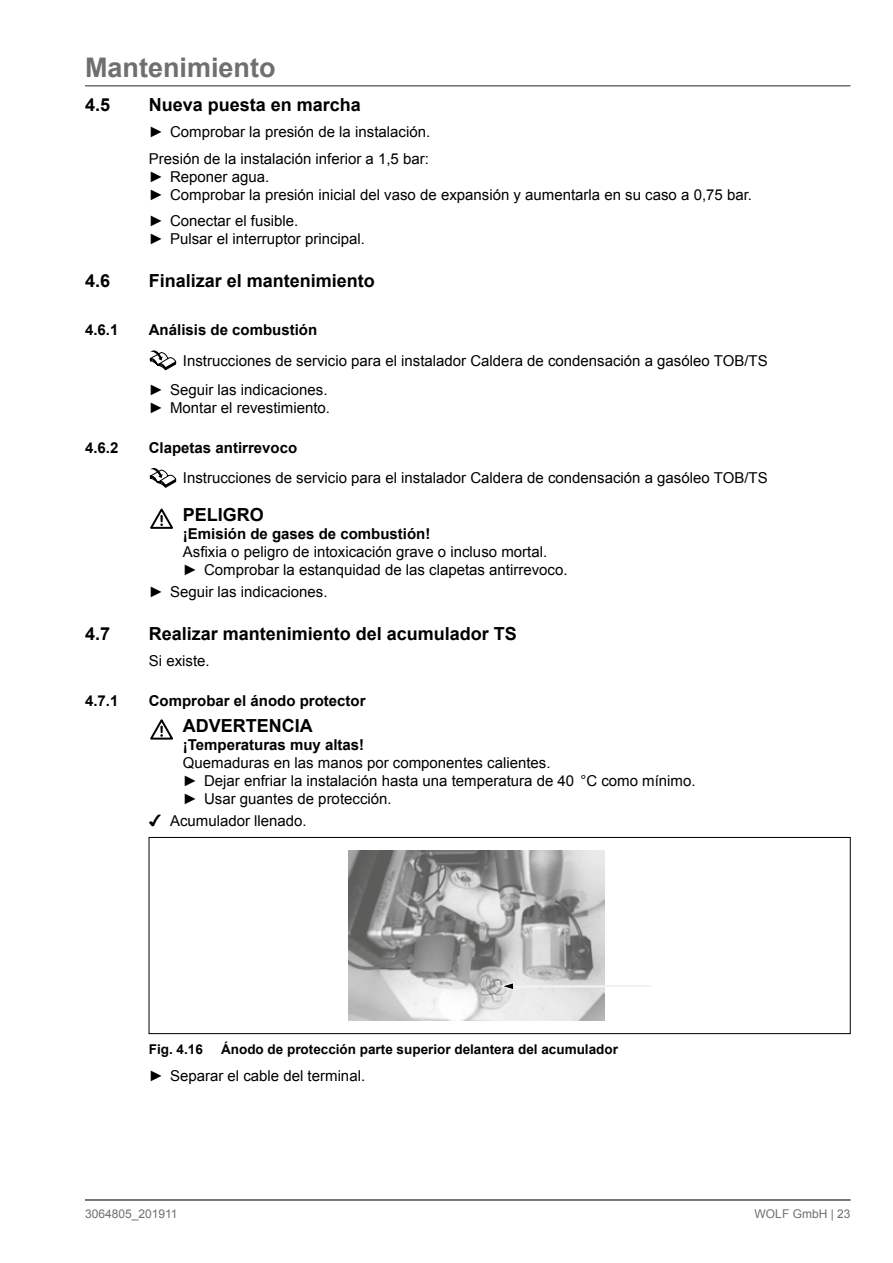
<style>
.page{position:relative;width:893px;height:1263px;background:#fff}
.page>*{position:absolute;margin:0;border:0;box-sizing:border-box;transform-origin:0 0}
.t1{font:700 27px "Arial";color:#706f6f}
.t2{font:700 18px "Arial";color:#000}
.t3{font:15px/18px "Arial";color:#000}
.t4{font:700 15px "Arial";color:#000}
.t5{font:700 13.5px "Arial";color:#000}
.t6{font:12px "Arial";color:#706f6f}
.s1{font-family:"Arial Unicode MS"}
</style>
<div class="page">
<hr style="left:85px;top:85px;width:765px;height:2px;background:#706f6f">
<hr style="left:85px;top:1199px;width:765px;height:2px;background:#706f6f">
<svg style="left:149px;top:350px;width:28px;height:20px"></svg>
<svg style="left:149px;top:467px;width:28px;height:21px"></svg>
<svg style="left:150px;top:508px;width:23px;height:21px"></svg>
<svg style="left:150px;top:719px;width:23px;height:21px"></svg>
<img style="left:348px;top:850px;width:256px;height:171px">
<svg style="left:501px;top:982px;width:150px;height:8px"></svg>
<div style="left:149px;top:837px;width:701px;height:197px;border:1px solid #000"></div>
<h1 class="t1" style="left:85px;top:49px;width:192px">Mantenimiento</h1>
<p class="t2" style="left:85px;top:93px;width:27px">4.5</p>
<p class="t2" style="left:149px;top:93px;width:214px">Nueva puesta en marcha</p>
<p class="t3" style="left:149px;top:119px;width:283px;line-height:26.5px">► Comprobar la presión de la instalación.<br>Presión de la instalación inferior a 1,5 bar:</p>
<p class="t3" style="left:149px;top:168px;width:605px">► Reponer agua.<br>► Comprobar la presión inicial del vaso de expansión y aumentarla en su caso a 0,75 bar.</p>
<p class="t3" style="left:149px;top:212px;width:218px">► Conectar el fusible.<br>► Pulsar el interruptor principal.</p>
<p class="t2" style="left:85px;top:269px;width:27px">4.6</p>
<p class="t2" style="left:149px;top:269px;width:228px">Finalizar el mantenimiento</p>
<p class="t4" style="left:85px;top:320px;width:35px">4.6.1</p>
<p class="t4" style="left:149px;top:320px;width:170px">Análisis de combustión</p>
<p class="t3" style="left:149px;top:346px;width:620px;line-height:29.4px;text-indent:34px">Instrucciones de servicio para el instalador Caldera de condensación a gasóleo TOB/TS ► Seguir las indicaciones.</p>
<p class="t3" style="left:149px;top:399px;width:183px">► Montar el revestimiento.</p>
<p class="t4" style="left:85px;top:437px;width:35px">4.6.2</p>
<p class="t4" style="left:149px;top:437px;width:150px">Clapetas antirrevoco</p>
<p class="t3" style="left:183px;top:469px;width:586px">Instrucciones de servicio para el instalador Caldera de condensación a gasóleo TOB/TS</p>
<p class="t2" style="left:183px;top:502px;width:83px">PELIGRO</p>
<p class="t4" style="left:183px;top:523px;width:249px">¡Emisión de gases de combustión!</p>
<p class="t3" style="left:183px;top:543px;width:386px">Asfixia o peligro de intoxicación grave o incluso mortal.<br>► Comprobar la estanquidad de las clapetas antirrevoco.</p>
<p class="t3" style="left:149px;top:583px;width:180px">► Seguir las indicaciones.</p>
<p class="t2" style="left:85px;top:621px;width:27px">4.7</p>
<p class="t2" style="left:149px;top:621px;width:370px">Realizar mantenimiento del acumulador TS</p>
<p class="t3" style="left:149px;top:652px;width:62px">Si existe.</p>
<p class="t4" style="left:85px;top:690px;width:35px">4.7.1</p>
<p class="t4" style="left:149px;top:690px;width:218px">Comprobar el ánodo protector</p>
<p class="t2" style="left:183px;top:713px;width:131px">ADVERTENCIA</p>
<p class="t4" style="left:183px;top:734px;width:183px">¡Temperaturas muy altas!</p>
<p class="t3" style="left:183px;top:753px;width:514px">Quemaduras en las manos por componentes calientes.<br>► Dejar enfriar la instalación hasta una temperatura de 40 °C como mínimo. ► Usar guantes de protección.</p>
<p class="t3" style="left:149px;top:812px;width:159px"><span class="s1">✔</span> Acumulador llenado.</p>
<p class="t5" style="left:149px;top:1040px;width:56px">Fig. 4.16</p>
<p class="t5" style="left:221px;top:1040px;width:398px">Ánodo de protección parte superior delantera del acumulador</p>
<p class="t3" style="left:149px;top:1067px;width:218px">► Separar el cable del terminal.</p>
<p class="t6" style="left:85px;top:1205px;width:94px">3064805_201911</p>
<p class="t6" style="left:755px;top:1205px;width:97px">WOLF GmbH | 23</p>
</div>
